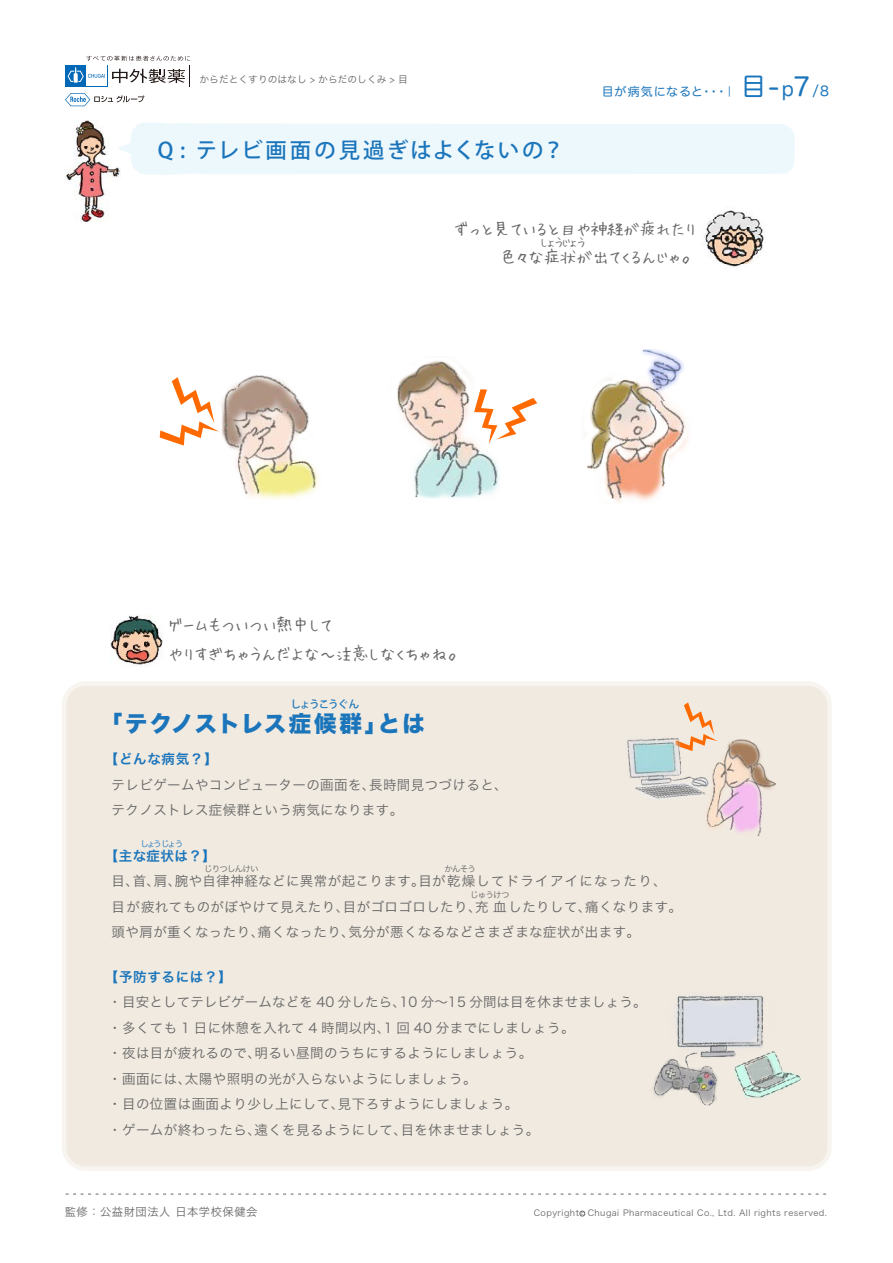
<style>
.page{position:relative;width:893px;height:1263px;background:#fff}
.page>*{position:absolute;margin:0;border:0;box-sizing:border-box;transform-origin:0 0}
.t1{font:22.5px "Hira Kaku Std N W8";letter-spacing:.065em;color:#1b75bb}
.t2{font:500 21.3px "Koz Go Pro";letter-spacing:.115em;color:#1b75bb}
.t3{font:16.5px/28.5px "Hui Font P";letter-spacing:-.025em;color:#666;text-align:right}
.t4{font:13.5px/25.5px "Hira Kaku Pro W3";letter-spacing:.03em;color:#666}
.t5{font:13.5px "Hira Kaku Pro W6";letter-spacing:.05em;color:#1b75bb}
.t6{font:12px "Hira Maru Pro W4";letter-spacing:.075em;color:#1b75bb}
.t7{font:12px "Hui Font P";letter-spacing:-.125em;color:#666}
.t8{font:11.25px "Hira Kaku Pro W3";letter-spacing:.05em;color:#666}
.t9{font:500 10.5px "Koz Go Pro";letter-spacing:-.095em;color:#1b75bb}
.t10{font:9.75px "Hira Kaku Pro W3";color:#666}
.t11{font:8.55px "Hira Kaku Pro W3";letter-spacing:.05em;color:#666}
.t12{font:8.55px "Hira Kaku Pro W3";letter-spacing:-.23em;color:#1b75bb}
.s1{font-family:"Hira Maru Pro N W4";font-size:25.5px}
.s2{font-family:"Hira Maru Pro N W4";font-size:19.5px}
.s3{font-size:13.5px}
.s4{font-size:5.4px}
</style>
<div class="page">
<div style="left:64px;top:684px;width:765px;height:484px;background:#f1eae0;border-radius:21px"></div>
<div style="left:62px;top:681px;width:770px;height:490px;border:4px solid #f8f5f0;border-radius:21px"></div>
<img style="left:66px;top:120px;width:55px;height:102px">
<img style="left:703px;top:210px;width:61px;height:57px">
<svg style="left:117px;top:123px;width:678px;height:53px;background:#eef8fd"></svg>
<img style="left:221px;top:375px;width:98px;height:125px">
<svg style="left:160px;top:377px;width:59px;height:69px"></svg>
<svg style="left:506px;top:398px;width:31px;height:39px"></svg>
<img style="left:397px;top:361px;width:109px;height:138px">
<img style="left:585px;top:350px;width:103px;height:154px">
<img style="left:111px;top:615px;width:52px;height:50px">
<img style="left:653px;top:996px;width:148px;height:110px">
<svg style="left:684px;top:702px;width:30px;height:32px"></svg>
<img style="left:627px;top:734px;width:149px;height:102px">
<svg style="left:66px;top:1193px;width:760px;height:1px"></svg>
<div style="left:65px;top:65px;width:42px;height:22px;background:#0068b7"></div>
<svg style="left:65px;top:93px;width:79px;height:13px"></svg>
<svg style="left:68px;top:56px;width:122px;height:31px"></svg>
<svg style="left:580px;top:1211px;width:5px;height:5px"></svg>
<p class="t10" style="left:200px;top:70px;width:210px">からだとくすりのはなし &gt; からだのしくみ &gt; 目</p>
<h2 class="t2" style="left:158px;top:137px;width:408px">Q : テレビ画面の見過ぎはよくないの？</h2>
<p class="t6" style="left:602px;top:81px;width:229px">目が病気になると・・・｜<span class="s1">目-</span><span class="s2">p</span><span class="s1">7</span><span class="s3">/8</span></p>
<p class="t3" style="left:453px;top:214px;width:244px">ずっと見ていると目や神経が疲れたり色々な症状が出てくるんじゃ。</p>
<p class="t7" style="left:540px;top:235px;width:48px">しょうじょう</p>
<p class="t3" style="left:168px;top:610px;width:296px;text-align:left">ゲームもついつい熱中して<br>やりすぎちゃうんだよな〜注意しなくちゃね。</p>
<p class="t9" style="left:290px;top:697px;width:70px">しょうこうぐん</p>
<h1 class="t1" style="left:100px;top:711px;width:326px">「テクノストレス症候群」とは</h1>
<p class="t5" style="left:105px;top:747px;width:114px">【どんな病気？】</p>
<p class="t4" style="left:112px;top:771px;width:398px">テレビゲームやコンピューターの画面を、長時間見つづけると、テクノストレス症候群という病気になります。</p>
<p class="t12" style="left:140px;top:836px;width:44px">しょうじょう</p>
<p class="t5" style="left:105px;top:843px;width:112px">【主な症状は？】</p>
<p class="t4" style="left:112px;top:867px;width:572px">目、首、肩、腕や自律神経などに異常が起こります。目が乾燥してドライアイになったり、目が疲れてものがぼやけて見えたり、目がゴロゴロしたり、充血したりして、痛くなります。頭や肩が重くなったり、痛くなったり、気分が悪くなるなどさまざまな症状が出ます。</p>
<p class="t5" style="left:105px;top:964px;width:128px">【予防するには？】</p>
<p class="t4" style="left:108px;top:988px;width:540px">・目安としてテレビゲームなどを 40 分したら、10 分～15 分間は目を休ませましょう。・多くても 1 日に休憩を入れて 4 時間以内、1 回 40 分までにしましょう。<br>・夜は目が疲れるので、明るい昼間のうちにするようにしましょう。<br>・画面には、太陽や照明の光が入らないようにしましょう。<br>・目の位置は画面より少し上にして、見下ろすようにしましょう。<br>・ゲームが終わったら、遠くを見るようにして、目を休ませましょう。</p>
<p class="t8" style="left:65px;top:1202px;width:194px">監修：公益財団法人 日本学校保健会</p>
<p class="t11" style="left:534px;top:1205px;width:295px">Copyright <span class="s4">c</span> Chugai Pharmaceutical Co., Ltd. All rights reserved.</p>
</div>
